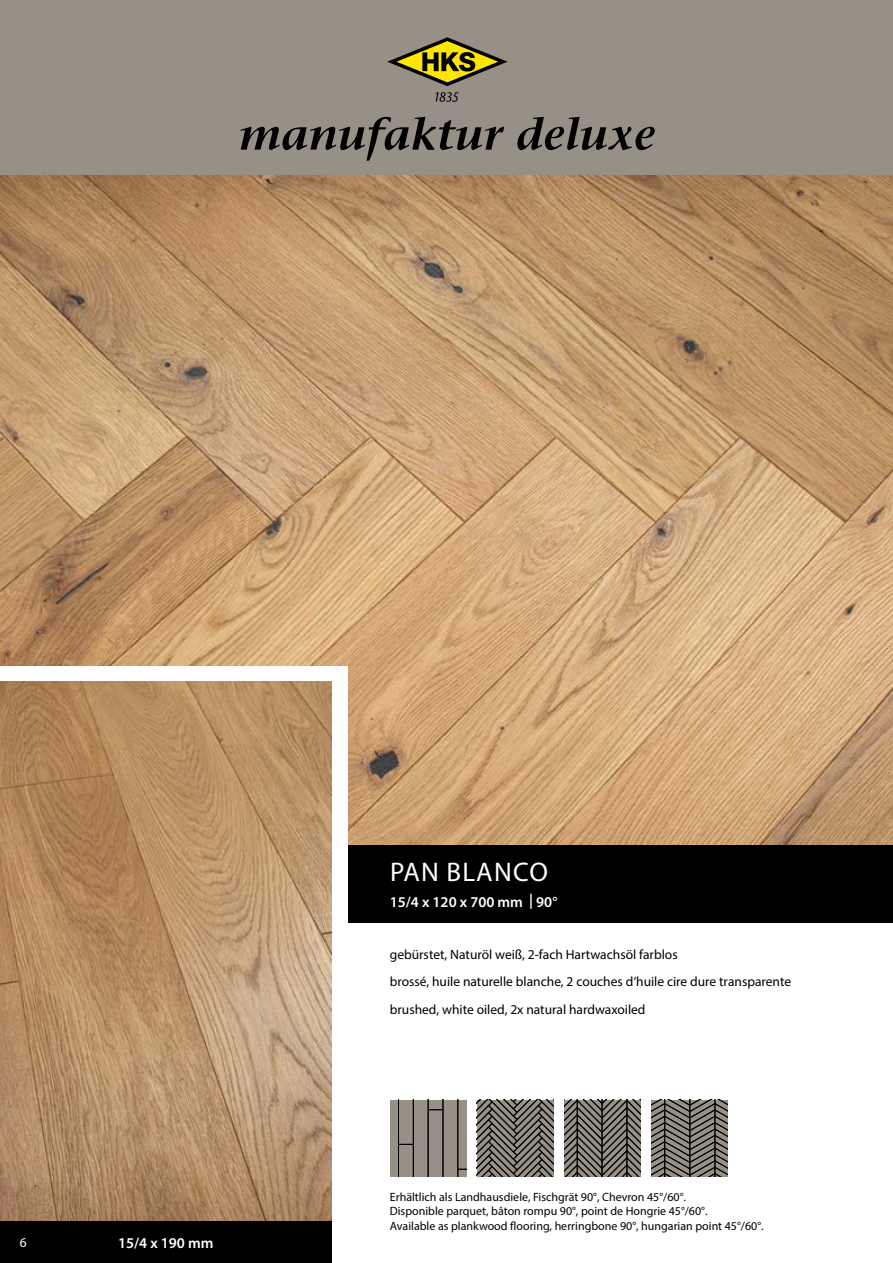
<style>
.page{position:relative;width:893px;height:1263px;background:#fff}
.page>*{position:absolute;margin:0;border:0;box-sizing:border-box;transform-origin:0 0}
.t1{font:27px "Myriad Pro";letter-spacing:.045em;color:#fff}
.t2{font:600 15px "Myriad Pro";color:#fff}
.t3{font:13.5px/27.8px "Myriad Pro";color:#000}
.t4{font:13.5px "Myriad Pro";color:#fff}
.t5{font:12px/14.4px "Myriad Pro";color:#000}
</style>
<div class="page">
<div style="left:347px;top:844px;width:546px;height:79px;background:#000"></div>
<div style="left:0;top:0;width:893px;height:175px;background:#979087"></div>
<svg style="left:387px;top:37px;width:121px;height:49px"></svg>
<svg style="left:435px;top:92px;width:24px;height:10px"></svg>
<svg style="left:240px;top:117px;width:264px;height:44px"></svg>
<svg style="left:517px;top:117px;width:138px;height:33px"></svg>
<svg style="left:477px;top:1100px;width:76px;height:76px;background:#6a655f"></svg>
<svg style="left:564px;top:1100px;width:77px;height:76px;background:#68635d"></svg>
<svg style="left:651px;top:1100px;width:77px;height:76px;background:#6b6660"></svg>
<svg style="left:390px;top:1100px;width:76px;height:76px;background:#888279"></svg>
<img style="left:0;top:175px;width:893px;height:669px">
<div style="left:0;top:667px;width:347px;height:596px;background:#fff"></div>
<div style="left:0;top:1220px;width:332px;height:43px;background:#000"></div>
<img style="left:0;top:682px;width:332px;height:538px">
<p class="t4" style="left:20px;top:1234px;width:8px">6</p>
<p class="t2" style="left:118px;top:1233px;width:97px">15/4 x 190 mm</p>
<p class="t2" style="left:169px;top:1233px;width:10px">6</p>
<h1 class="t1" style="left:390px;top:856px;width:159px">PAN BLANCO</h1>
<p class="t2" style="left:390px;top:892px;width:169px">15/4 x 120 x 700 mm | 90°</p>
<p class="t3" style="left:390px;top:940px;width:403px">gebürstet, Naturöl weiß, 2-fach Hartwachsöl farblos<br>brossé, huile naturelle blanche, 2 couches d‘huile cire dure transparente brushed, white oiled, 2x natural hardwaxoiled</p>
<p class="t5" style="left:390px;top:1189px;width:375px">Erhältlich als Landhausdiele, Fischgrät 90°, Chevron 45°/60°.<br>Disponible parquet, bâton rompu 90°, point de Hongrie 45°/60°.<br>Available as plankwood flooring, herringbone 90°, hungarian point 45°/60°.</p>
</div>
